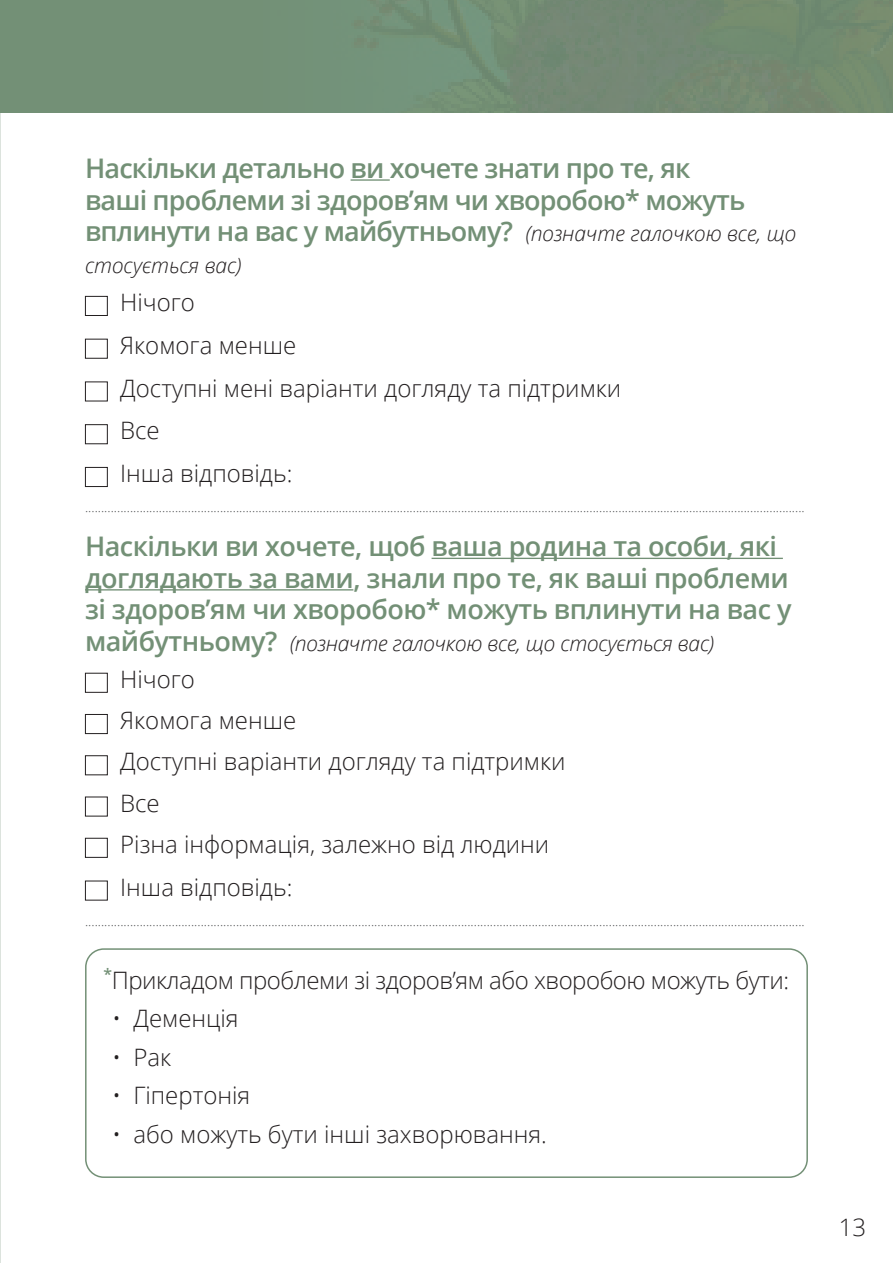
<style>
.page{position:relative;width:893px;height:1263px;background:#fff}
.page>*{position:absolute;margin:0;border:0;box-sizing:border-box;transform-origin:0 0}
.t1{font:600 27px/31.5px "Open Sans";letter-spacing:-.02em;color:#739076}
.t2{font:300 24px/41.5px "Open Sans";color:#231f20}
.t3{font:300 24px "Open Sans";letter-spacing:-.02em;color:#231f20}
.t4{font:italic 300 21px "Open Sans";letter-spacing:-.01em;color:#231f20}
.t5{font:300 13.5px "Open Sans";color:#57585a}
.s1{font-weight:300;font-style:italic;font-size:21px;color:#231f20}
.s2{font-weight:600;font-style:normal;font-size:27px;color:#739076}
</style>
<div class="page">
<div style="left:0;top:0;width:893px;height:113px;background:#739076"></div>
<img style="left:0;top:113px;width:1px;height:912px">
<hr style="left:351px;top:179px;width:39px;height:2px;background:#739076">
<hr style="left:432px;top:558px;width:351px;height:1px;background:#739076">
<hr style="left:85px;top:589px;width:268px;height:1px;background:#739076">
<div style="left:85px;top:296px;width:23px;height:20px;border:1px solid #231f20"></div>
<div style="left:85px;top:339px;width:23px;height:20px;border:1px solid #231f20"></div>
<div style="left:85px;top:381px;width:23px;height:20px;border:1px solid #231f20"></div>
<div style="left:85px;top:424px;width:23px;height:20px;border:1px solid #231f20"></div>
<div style="left:85px;top:467px;width:23px;height:20px;border:1px solid #231f20"></div>
<div style="left:85px;top:673px;width:23px;height:20px;border:1px solid #231f20"></div>
<div style="left:85px;top:714px;width:23px;height:20px;border:1px solid #231f20"></div>
<div style="left:85px;top:755px;width:23px;height:20px;border:1px solid #231f20"></div>
<div style="left:85px;top:797px;width:23px;height:19px;border:1px solid #231f20"></div>
<div style="left:85px;top:838px;width:23px;height:20px;border:1px solid #231f20"></div>
<div style="left:85px;top:881px;width:23px;height:19px;border:1px solid #231f20"></div>
<div style="left:85px;top:948px;width:723px;height:230px;border:2px solid #739076;border-radius:18px"></div>
<h1 class="t1" style="left:85px;top:152px;width:713px">Наскільки детально ви хочете знати про те, як<br>ваші проблеми зі здоров’ям чи хворобою* можуть вплинути на вас у майбутньому? <span class="s1">(позначте галочкою все, що</span></h1>
<h3 class="t4" style="left:85px;top:250px;width:158px">стосується вас)</h3>
<h2 class="t2" style="left:120px;top:280px;width:503px;line-height:42.8px">Нічого<br>Якомога менше<br>Доступні мені варіанти догляду та підтримки<br>Все<br>Інша відповідь:</h2>
<p class="t5" style="left:85px;top:498px;width:721px">................................................................................................................................................................................................................................</p>
<h1 class="t1" style="left:85px;top:530px;width:708px">Наскільки ви хочете, щоб ваша родина та особи, які доглядають за вами, знали про те, як ваші проблеми зі здоров’ям чи хворобою* можуть вплинути на вас у</h1>
<h3 class="t4" style="left:85px;top:629px;width:631px"><span class="s2">майбутньому?</span> (позначте галочкою все, що стосується вас)</h3>
<h2 class="t2" style="left:120px;top:658px;width:447px">Нічого<br>Якомога менше<br>Доступні варіанти догляду та підтримки<br>Все<br>Різна інформація, залежно від людини<br>Інша відповідь:</h2>
<p class="t5" style="left:85px;top:911px;width:721px">................................................................................................................................................................................................................................</p>
<h2 class="t3" style="left:104px;top:964px;width:687px"><sup>*</sup>Прикладом проблеми зі здоров’ям або хворобою можуть бути:</h2>
<h2 class="t2" style="left:112px;top:997px;width:128px">• Деменція</h2>
<h2 class="t2" style="left:112px;top:1036px;width:61px">• Рак</h2>
<h2 class="t2" style="left:112px;top:1074px;width:140px">• Гіпертонія</h2>
<h2 class="t2" style="left:112px;top:1113px;width:436px">• або можуть бути інші захворювання.</h2>
<h2 class="t2" style="left:839px;top:1205px;width:29px">13</h2>
</div>
